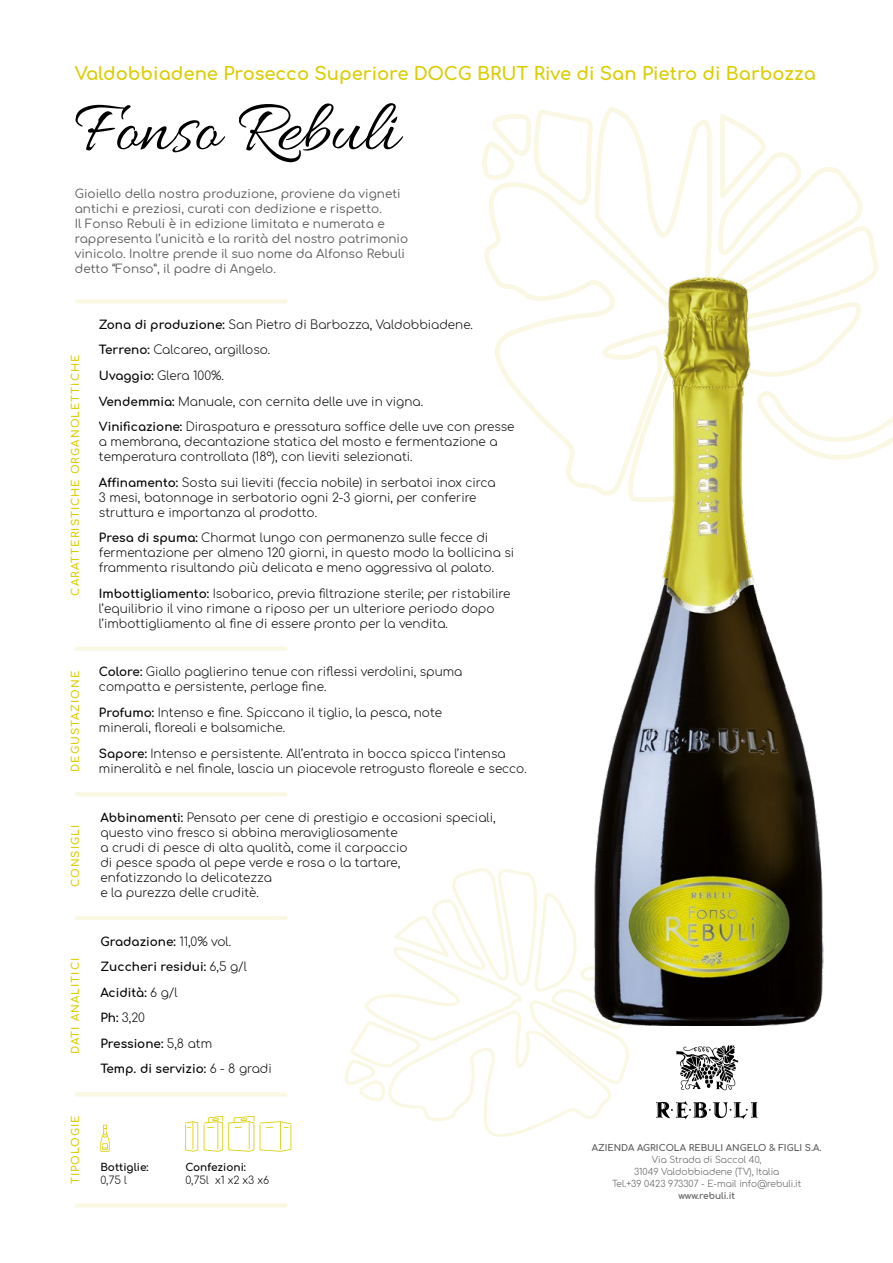
<style>
.page{position:relative;width:893px;height:1263px;background:#fff}
.page>*{position:absolute;margin:0;border:0;box-sizing:border-box;transform-origin:0 0}
.t1{font:75px "Allura";color:#000}
.t2{font:700 18px "Comfortaa";color:#dbcd00}
.t3{font:300 12px/15px "Comfortaa";color:#000}
.t4{font:12px/15px "Comfortaa";color:#575756}
.t5{font:700 12px/25.8px "Comfortaa";color:#000}
.t6{font:700 10.5px "Comfortaa";letter-spacing:.1em;color:#dbcd00}
.t7{font:700 10.5px "Comfortaa";color:#000}
.t8{font:300 10.5px "Comfortaa";color:#000}
.t9{font:300 9px/12px "Comfortaa";color:#575756;text-align:center}
.t10{font:700 9px "Comfortaa";color:#575756}
.s1{font-weight:700}
.s2{font-weight:300}
</style>
<div class="page">
<svg style="left:656px;top:1101px;width:102px;height:18px"></svg>
<svg style="left:676px;top:1045px;width:62px;height:45px"></svg>
<svg style="left:482px;top:106px;width:411px;height:384px"></svg>
<svg style="left:345px;top:868px;width:302px;height:269px"></svg>
<hr style="left:75px;top:299px;width:212px;height:4px;background:#faf8e3;border-radius:2px">
<hr style="left:75px;top:647px;width:212px;height:4px;background:#faf8e3;border-radius:2px">
<hr style="left:75px;top:916px;width:212px;height:4px;background:#faf8e3;border-radius:2px">
<hr style="left:75px;top:792px;width:212px;height:4px;background:#faf8e3;border-radius:2px">
<hr style="left:75px;top:1092px;width:212px;height:4px;background:#faf8e3;border-radius:2px">
<hr style="left:75px;top:1203px;width:212px;height:4px;background:#faf8e3;border-radius:2px">
<svg style="left:100px;top:1125px;width:10px;height:27px"></svg>
<img style="left:594px;top:278px;width:230px;height:747px">
<svg style="left:185px;top:1121px;width:13px;height:31px"></svg>
<svg style="left:260px;top:1121px;width:31px;height:31px"></svg>
<svg style="left:204px;top:1116px;width:50px;height:36px"></svg>
<h2 class="t2" style="left:75px;top:57px;width:742px">Valdobbiadene Prosecco Superiore DOCG BRUT Rive di San Pietro di Barbozza</h2>
<h1 class="t1" style="left:75px;top:88px;width:325px">Fonso Rebuli</h1>
<p class="t4" style="left:75px;top:185px;width:335px">Gioiello della nostra produzione, proviene da vigneti antichi e preziosi, curati con dedizione e rispetto.<br>Il Fonso Rebuli è in edizione limitata e numerata e rappresenta l’unicità e la rarità del nostro patrimonio vinicolo. Inoltre prende il suo nome da Alfonso Rebuli detto “Fonso”, il padre di Angelo.</p>
<p class="t6" style="left:66px;top:595px;width:242px;rotate:-90deg">CARATTERISTICHE ORGANOLETTICHE</p>
<p class="t6" style="left:66px;top:772px;width:103px;rotate:-90deg">DEGUSTAZIONE</p>
<p class="t6" style="left:66px;top:887px;width:64px;rotate:-90deg">CONSIGLI</p>
<p class="t6" style="left:66px;top:1054px;width:98px;rotate:-90deg">DATI ANALITICI</p>
<p class="t6" style="left:66px;top:1184px;width:70px;rotate:-90deg">TIPOLOGIE</p>
<p class="t3" style="left:99px;top:315px;width:376px"><span class="s1">Zona di produzione:</span> San Pietro di Barbozza, Valdobbiadene.</p>
<p class="t3" style="left:99px;top:366px;width:126px"><span class="s1">Uvaggio:</span> Glera 100%.</p>
<p class="t3" style="left:99px;top:418px;width:417px"><span class="s1">Vinificazione:</span> Diraspatura e pressatura soffice delle uve con presse a membrana, decantazione statica del mosto e fermentazione a temperatura controllata (18°), con lieviti selezionati.</p>
<p class="t3" style="left:99px;top:341px;width:173px"><span class="s1">Terreno:</span> Calcareo, argilloso.</p>
<p class="t3" style="left:99px;top:392px;width:326px"><span class="s1">Vendemmia:</span> Manuale, con cernita delle uve in vigna.</p>
<p class="t3" style="left:99px;top:473px;width:398px"><span class="s1">Affinamento:</span> Sosta sui lieviti (feccia nobile) in serbatoi inox circa<br>3 mesi, batonnage in serbatorio ogni 2-3 giorni, per conferire struttura e importanza al prodotto.</p>
<p class="t3" style="left:99px;top:528px;width:417px"><span class="s1">Presa di spuma:</span> Charmat lungo con permanenza sulle fecce di fermentazione per almeno 120 giorni, in questo modo la bollicina si frammenta risultando più delicata e meno aggressiva al palato.</p>
<p class="t3" style="left:99px;top:584px;width:413px"><span class="s1">Imbottigliamento:</span> Isobarico, previa filtrazione sterile; per ristabilire l’equilibrio il vino rimane a riposo per un ulteriore periodo dopo l’imbottigliamento al fine di essere pronto per la vendita.</p>
<p class="t3" style="left:99px;top:663px;width:365px"><span class="s1">Colore:</span> Giallo paglierino tenue con riflessi verdolini, spuma compatta e persistente, perlage fine.</p>
<p class="t3" style="left:99px;top:704px;width:345px"><span class="s1">Profumo:</span> Intenso e fine. Spiccano il tiglio, la pesca, note minerali, floreali e balsamiche.</p>
<p class="t3" style="left:99px;top:744px;width:429px"><span class="s1">Sapore:</span> Intenso e persistente. All’entrata in bocca spicca l’intensa mineralità e nel finale, lascia un piacevole retrogusto floreale e secco.</p>
<p class="t3" style="left:100px;top:808px;width:397px"><span class="s1">Abbinamenti:</span> Pensato per cene di prestigio e occasioni speciali, questo vino fresco si abbina meravigliosamente<br>a crudi di pesce di alta qualità, come il carpaccio<br>di pesce spada al pepe verde e rosa o la tartare,<br>enfatizzando la delicatezza<br>e la purezza delle cruditè.</p>
<p class="t5" style="left:100px;top:927px;width:148px">Gradazione: <span class="s2">11,0% vol.<br></span>Zuccheri residui: <span class="s2">6,5 g/l</span></p>
<p class="t5" style="left:100px;top:978px;width:79px">Acidità: <span class="s2">6 g/l<br></span>Ph: <span class="s2">3,20</span></p>
<p class="t5" style="left:100px;top:1029px;width:113px">Pressione: <span class="s2">5,8 atm</span></p>
<p class="t5" style="left:100px;top:1054px;width:173px">Temp. di servizio: <span class="s2">6 - 8 gradi</span></p>
<p class="t7" style="left:100px;top:1157px;width:50px">Bottiglie:</p>
<p class="t8" style="left:100px;top:1171px;width:28px">0,75 l</p>
<p class="t7" style="left:185px;top:1157px;width:62px">Confezioni:</p>
<p class="t8" style="left:185px;top:1171px;width:85px">0,75l x1 x2 x3 x6</p>
<p class="t10" style="left:592px;top:1139px;width:231px">AZIENDA AGRICOLA REBULI ANGELO &amp; FIGLI S.A.</p>
<p class="t9" style="left:612px;top:1152px;width:191px">Via Strada di Saccol 40,<br>31049 Valdobbiadene (TV), Italia<br>Tel.+39 0423 973307 - E-mail info@rebuli.it</p>
<p class="t10" style="left:678px;top:1187px;width:58px">www.rebuli.it</p>
</div>
